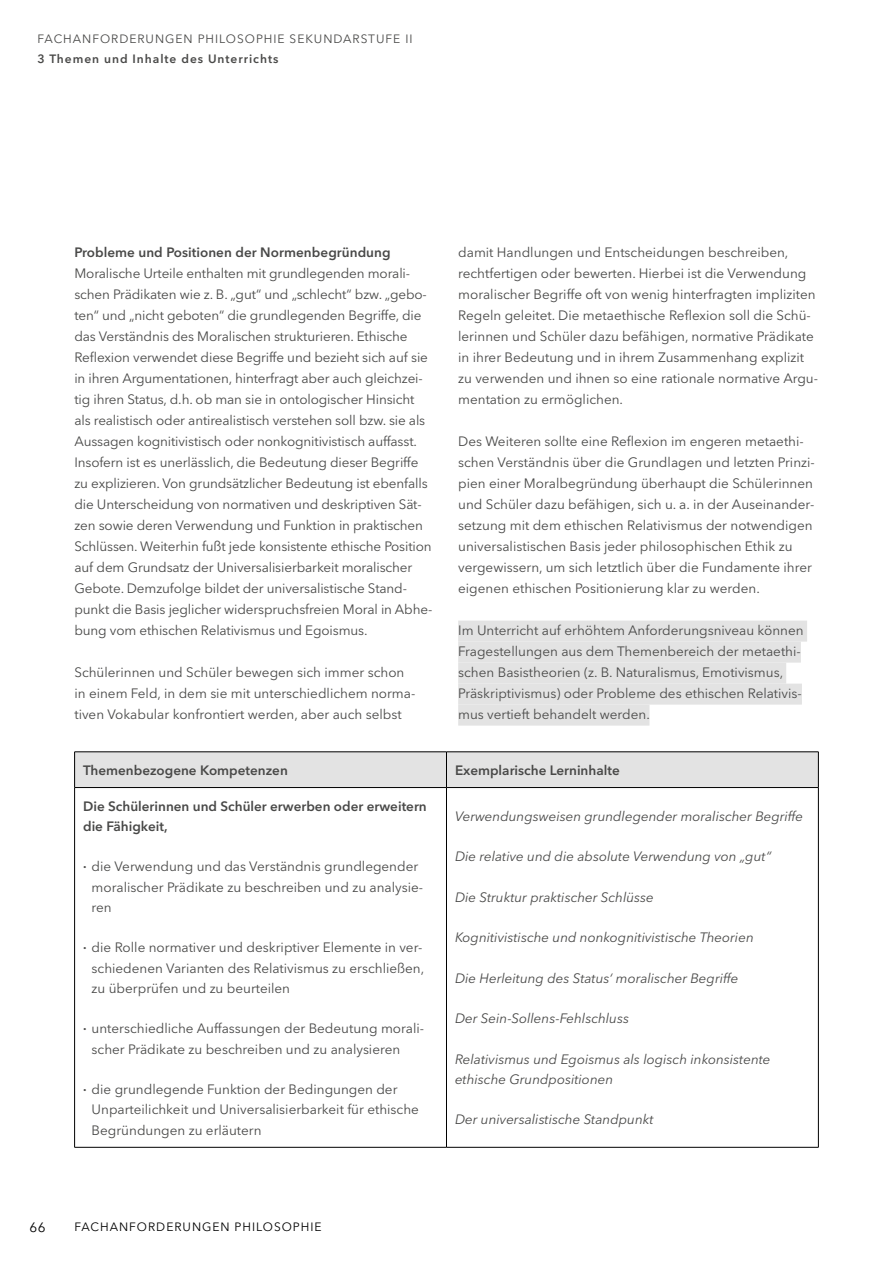
<style>
.page{position:relative;width:893px;height:1263px;background:#fff}
.page>*{position:absolute;margin:0;border:0;box-sizing:border-box;transform-origin:0 0}
.t1{font:13.5px/21px "Avenir Next LT Pro";color:#494948}
.t2{font:italic 13.5px/20.2px "Avenir Next LT Pro";color:#494948}
.t3{font:600 13.5px/20.2px "Avenir Next LT Pro";color:#494948}
.t4{font:13.5px "Avenir Next LT Pro";color:#000}
.t5{font:12px "Avenir Next LT Pro";letter-spacing:.08em;color:#494948}
.t6{font:600 12px "Avenir Next LT Pro";letter-spacing:.08em;color:#494948}
.t7{font:12px "Avenir Next LT Pro";letter-spacing:.08em;color:#000}
.s1{font-weight:600}
</style>
<div class="page">
<div style="left:458px;top:621px;width:349px;height:21px;background:#e3e3e3"></div>
<div style="left:458px;top:642px;width:343px;height:21px;background:#e3e3e3"></div>
<div style="left:458px;top:663px;width:328px;height:21px;background:#e3e3e3"></div>
<div style="left:458px;top:684px;width:344px;height:21px;background:#e3e3e3"></div>
<div style="left:458px;top:705px;width:191px;height:21px;background:#e3e3e3"></div>
<div style="left:75px;top:752px;width:743px;height:35px;background:#e3e3e3"></div>
<hr style="left:74px;top:751px;width:372px;height:1px;background:#000">
<hr style="left:74px;top:752px;width:1px;height:35px;background:#000">
<hr style="left:446px;top:751px;width:373px;height:1px;background:#000">
<hr style="left:446px;top:752px;width:1px;height:35px;background:#000">
<hr style="left:818px;top:752px;width:1px;height:35px;background:#000">
<hr style="left:74px;top:787px;width:372px;height:1px;background:#000">
<hr style="left:74px;top:788px;width:1px;height:359px;background:#000">
<hr style="left:446px;top:787px;width:373px;height:1px;background:#000">
<hr style="left:446px;top:788px;width:1px;height:359px;background:#000">
<hr style="left:818px;top:788px;width:1px;height:359px;background:#000">
<hr style="left:74px;top:1147px;width:372px;height:1px;background:#000">
<hr style="left:446px;top:1147px;width:373px;height:1px;background:#000">
<p class="t5" style="left:37px;top:32px;width:377px">FACHANFORDERUNGEN PHILOSOPHIE SEKUNDARSTUFE II</p>
<p class="t6" style="left:37px;top:51px;width:242px">3 Themen und Inhalte des Unterrichts</p>
<p class="t3" style="left:74px;top:242px;width:318px">Probleme und Positionen der Normenbegründung</p>
<p class="t1" style="left:74px;top:263px;width:359px">Moralische Urteile enthalten mit grundlegenden morali&shy;schen Prädikaten wie z. B. „gut“ und „schlecht“ bzw. „gebo&shy;ten“ und „nicht geboten“ die grundlegenden Begriffe, die das Verständnis des Moralischen strukturieren. Ethische Reflexion verwendet diese Begriffe und bezieht sich auf sie in ihren Argumentationen, hinterfragt aber auch gleichzei&shy;tig ihren Status, d.h. ob man sie in ontologischer Hinsicht als realistisch oder antirealistisch verstehen soll bzw. sie als Aussagen kognitivistisch oder nonkognitivistisch auffasst.<br>Insofern ist es unerlässlich, die Bedeutung dieser Begriffe zu explizieren. Von grundsätzlicher Bedeutung ist ebenfalls die Unterscheidung von normativen und deskriptiven Sät&shy;zen sowie deren Verwendung und Funktion in praktischen Schlüssen. Weiterhin fußt jede konsistente ethische Position auf dem Grundsatz der Universalisierbarkeit moralischer Gebote. Demzufolge bildet der universalistische Stand&shy;punkt die Basis jeglicher widerspruchsfreien Moral in Abhe&shy;bung vom ethischen Relativismus und Egoismus.</p>
<p class="t1" style="left:74px;top:662px;width:342px">Schülerinnen und Schüler bewegen sich immer schon in einem Feld, in dem sie mit unterschiedlichem norma&shy;tiven Vokabular konfrontiert werden, aber auch selbst</p>
<p class="t1" style="left:458px;top:242px;width:361px">damit Handlungen und Entscheidungen beschreiben, rechtfertigen oder bewerten. Hierbei ist die Verwendung moralischer Begriffe oft von wenig hinterfragten impliziten Regeln geleitet. Die metaethische Reflexion soll die Schü&shy;lerinnen und Schüler dazu befähigen, normative Prädikate in ihrer Bedeutung und in ihrem Zusammenhang explizit zu verwenden und ihnen so eine rationale normative Argu&shy;mentation zu ermöglichen.</p>
<p class="t1" style="left:458px;top:431px;width:358px">Des Weiteren sollte eine Reflexion im engeren metaethi&shy;schen Verständnis über die Grundlagen und letzten Prinzi&shy;pien einer Moralbegründung überhaupt die Schülerinnen und Schüler dazu befähigen, sich u. a. in der Auseinander&shy;setzung mit dem ethischen Relativismus der notwendigen universalistischen Basis jeder philosophischen Ethik zu vergewissern, um sich letztlich über die Fundamente ihrer eigenen ethischen Positionierung klar zu werden.</p>
<p class="t1" style="left:458px;top:620px;width:347px">Im Unterricht auf erhöhtem Anforderungsniveau können Fragestellungen aus dem Themenbereich der metaethi&shy;schen Basistheorien (z. B. Naturalismus, Emotivismus, Präskriptivismus) oder Probleme des ethischen Relativis&shy;mus vertieft behandelt werden.</p>
<p class="t3" style="left:83px;top:760px;width:206px">Themenbezogene Kompetenzen</p>
<p class="t3" style="left:455px;top:760px;width:166px">Exemplarische Lerninhalte</p>
<p class="t3" style="left:83px;top:796px;width:345px">Die Schülerinnen und Schüler erwerben oder erweitern die Fähigkeit,</p>
<p class="t1" style="left:92px;top:856px;width:333px;line-height:20.2px;text-indent:-9px"><span class="s1">∙</span> die Verwendung und das Verständnis grundlegender moralischer Prädikate zu beschreiben und zu analysie&shy;ren</p>
<p class="t1" style="left:92px;top:937px;width:334px;line-height:20.2px;text-indent:-9px"><span class="s1">∙</span> die Rolle normativer und deskriptiver Elemente in ver&shy;schiedenen Varianten des Relativismus zu erschließen, zu überprüfen und zu beurteilen</p>
<p class="t1" style="left:92px;top:1018px;width:334px;line-height:20.2px;text-indent:-9px"><span class="s1">∙</span> unterschiedliche Auffassungen der Bedeutung morali&shy;scher Prädikate zu beschreiben und zu analysieren</p>
<p class="t1" style="left:92px;top:1079px;width:329px;line-height:20.2px;text-indent:-9px"><span class="s1">∙</span> die grundlegende Funktion der Bedingungen der<br>Unparteilichkeit und Universalisierbarkeit für ethische<br>Begründungen zu erläutern</p>
<p class="t2" style="left:455px;top:806px;width:350px">Verwendungsweisen grundlegender moralischer Begriffe</p>
<p class="t2" style="left:455px;top:846px;width:318px">Die relative und die absolute Verwendung von „gut“</p>
<p class="t2" style="left:455px;top:887px;width:200px">Die Struktur praktischer Schlüsse</p>
<p class="t2" style="left:455px;top:927px;width:300px">Kognitivistische und nonkognitivistische Theorien</p>
<p class="t2" style="left:455px;top:968px;width:285px">Die Herleitung des Status‘ moralischer Begriffe</p>
<p class="t2" style="left:455px;top:1008px;width:176px">Der Sein-Sollens-Fehlschluss</p>
<p class="t2" style="left:455px;top:1049px;width:317px">Relativismus und Egoismus als logisch inkonsistente ethische Grundpositionen</p>
<p class="t2" style="left:455px;top:1109px;width:200px">Der universalistische Standpunkt</p>
<p class="t4" style="left:29px;top:1219px;width:18px">66</p>
<p class="t7" style="left:74px;top:1219px;width:249px">FACHANFORDERUNGEN PHILOSOPHIE</p>
</div>
